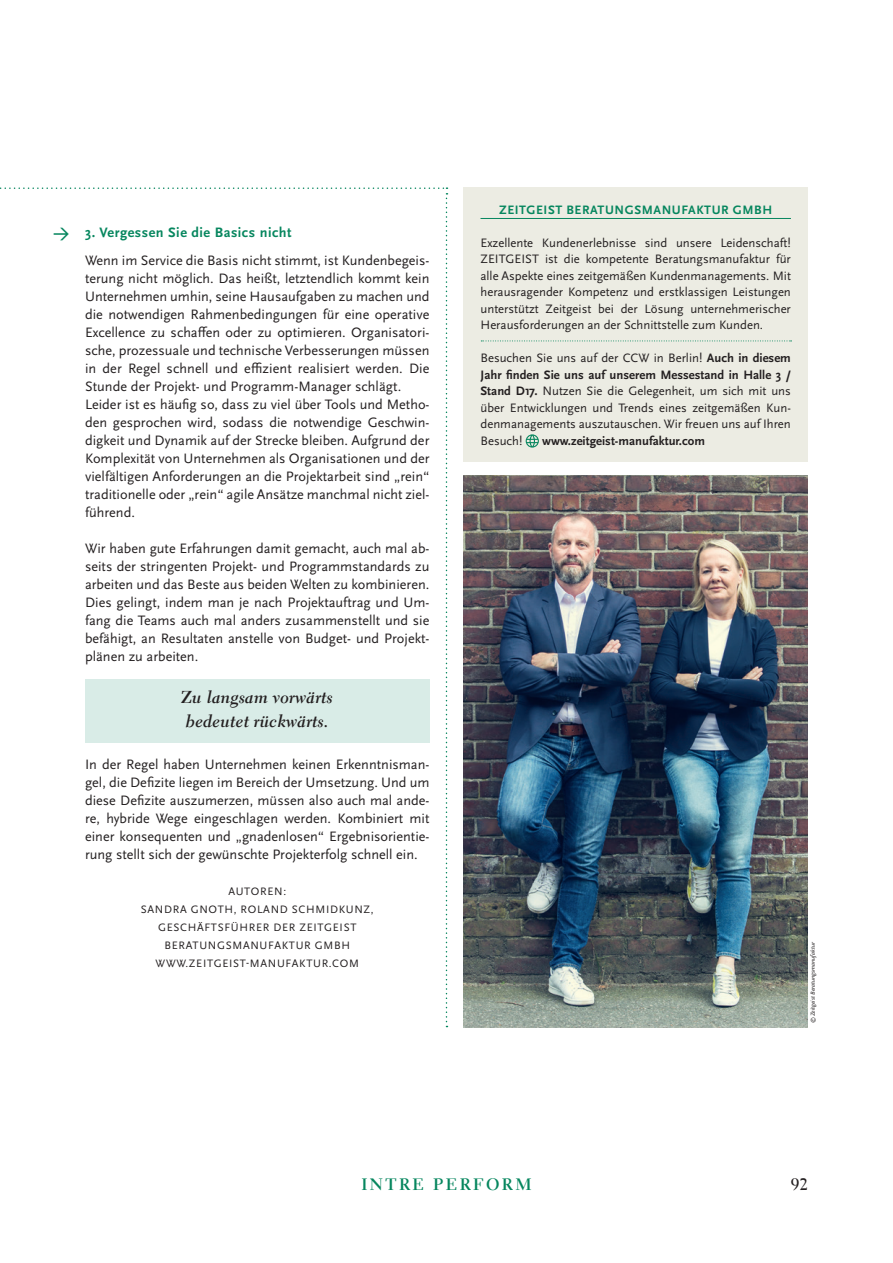
<style>
.page{position:relative;width:893px;height:1263px;background:#fff}
.page>*{position:absolute;margin:0;border:0;box-sizing:border-box;transform-origin:0 0}
.Story___Fließtext{font:18px "Arrow Dynamic";color:#06865e}
.Story___Pull_Quote{font:17.25px/24px "Electra LT Std Bold Cursive";letter-spacing:.01em;color:#231f20}
.t1{font:700 16.5px "Electra LT Std";letter-spacing:.15em;color:#06865e}
.t2{font:700 16.5px "Electra LT Std";color:#231f20}
.Story___Fließtext-2{font:14.25px/18px "Scala Sans Pro";color:#231f20;text-align:justify}
.Infokasten___Übersch{font:700 14.25px "Scala Sans Pro";letter-spacing:.035em;color:#06865e}
.Story___Infokasten_F{font:12.75px/16.5px "Scala Sans Pro";color:#231f20;text-align:justify}
.Infokasten___Übersch-2{font:700 12.75px "Scala Sans Pro";letter-spacing:.045em;color:#06865e}
.Story___Infokasten_F-2{font:700 12.75px "Scala Sans Pro";color:#231f20}
.Story___Autor{font:11.25px/18px "Scala Sans Pro";letter-spacing:.06em;color:#231f20;text-align:center}
.Story___Photo_credit{font:italic 6px "Scala Sans Pro";letter-spacing:.005em;color:#231f20}
.s1{font-weight:700}
</style>
<div class="page">
<div style="left:463px;top:187px;width:345px;height:275px;background:#ecece3"></div>
<hr style="left:480px;top:218px;width:311px;height:1px;background:#06865e">
<svg style="left:526px;top:434px;width:13px;height:14px"></svg>
<div style="left:85px;top:679px;width:344px;height:63px;background:#d9ece7"></div>
<svg style="left:481px;top:341px;width:310px;height:1px"></svg>
<img style="left:463px;top:475px;width:345px;height:552px">
<p class="Story___Fließtext" style="left:54px;top:225px;width:17px">e</p>
<p class="Infokasten___Übersch" style="left:85px;top:224px;width:208px">3. Vergessen Sie die Basics nicht</p>
<p class="Story___Fließtext-2" style="left:85px;top:251px;width:346px">Wenn im Service die Basis nicht stimmt, ist Kundenbegeis&shy;terung nicht möglich. Das heißt, letztendlich kommt kein Unternehmen umhin, seine Hausaufgaben zu machen und die notwendigen Rahmenbedingungen für eine operative Excellence zu schaffen oder zu optimieren. Organisatori&shy;sche, prozessuale und technische Verbesserungen müssen in der Regel schnell und effizient realisiert werden. Die Stunde der Projekt- und Programm-Manager schlägt.</p>
<p class="Story___Fließtext-2" style="left:85px;top:395px;width:346px">Leider ist es häufig so, dass zu viel über Tools und Metho&shy;den gesprochen wird, sodass die notwendige Geschwin&shy;digkeit und Dynamik auf der Strecke bleiben. Aufgrund der Komplexität von Unternehmen als Organisationen und der vielfältigen Anforderungen an die Projektarbeit sind „rein“ traditionelle oder „rein“ agile Ansätze manchmal nicht ziel&shy;führend.</p>
<p class="Story___Fließtext-2" style="left:85px;top:539px;width:346px">Wir haben gute Erfahrungen damit gemacht, auch mal ab&shy;seits der stringenten Projekt- und Programmstandards zu arbeiten und das Beste aus beiden Welten zu kombinieren.<br>Dies gelingt, indem man je nach Projektauftrag und Um&shy;fang die Teams auch mal anders zusammenstellt und sie befähigt, an Resultaten anstelle von Budget- und Projekt&shy;plänen zu arbeiten.</p>
<p class="Story___Pull_Quote" style="left:182px;top:685px;width:153px">Zu langsam vorwärts bedeutet rückwärts.</p>
<p class="Story___Fließtext-2" style="left:85px;top:755px;width:346px">In der Regel haben Unternehmen keinen Erkenntnisman&shy;gel, die Defizite liegen im Bereich der Umsetzung. Und um diese Defizite auszumerzen, müssen also auch mal ande&shy;re, hybride Wege eingeschlagen werden. Kombiniert mit einer konsequenten und „gnadenlosen“ Ergebnisorientie&shy;rung stellt sich der gewünschte Projekterfolg schnell ein.</p>
<p class="Story___Autor" style="left:141px;top:882px;width:234px">AUTOREN:<br>SANDRA GNOTH, ROLAND SCHMIDKUNZ,<br>GESCHÄFTSFÜHRER DER ZEITGEIST<br>BERATUNGSMANUFAKTUR GMBH</p>
<p class="Story___Autor" style="left:156px;top:954px;width:205px">WWW.ZEITGEIST-MANUFAKTUR.COM</p>
<p class="Infokasten___Übersch-2" style="left:499px;top:202px;width:274px">ZEITGEIST BERATUNGSMANUFAKTUR GMBH</p>
<p class="Story___Infokasten_F" style="left:480px;top:234px;width:312px">Exzellente Kundenerlebnisse sind unsere Leidenschaft!<br>ZEITGEIST ist die kompetente Beratungsmanufaktur für alle Aspekte eines zeitgemäßen Kundenmanagements. Mit herausragender Kompetenz und erstklassigen Leistungen unterstützt Zeitgeist bei der Lösung unternehmerischer Herausforderungen an der Schnittstelle zum Kunden.</p>
<p class="Story___Infokasten_F" style="left:480px;top:350px;width:312px">Besuchen Sie uns auf der CCW in Berlin! <span class="s1">Auch in diesem Jahr finden Sie uns auf unserem Messestand in Halle 3 / Stand D17.</span> Nutzen Sie die Gelegenheit, um sich mit uns über Entwicklungen und Trends eines zeitgemäßen Kun&shy;denmanagements auszutauschen. Wir freuen uns auf Ihren Besuch!</p>
<p class="Story___Infokasten_F-2" style="left:542px;top:433px;width:164px">www.zeitgeist-manufaktur.com</p>
<p class="Story___Photo_credit" style="left:809px;top:1023px;width:83px;rotate:-90deg">©Zeitgeist Beratungsmanufaktur</p>
<p class="t1" style="left:361px;top:1174px;width:172px">INTRE PERFORM</p>
<p class="t2" style="left:791px;top:1174px;width:19px">92</p>
</div>
